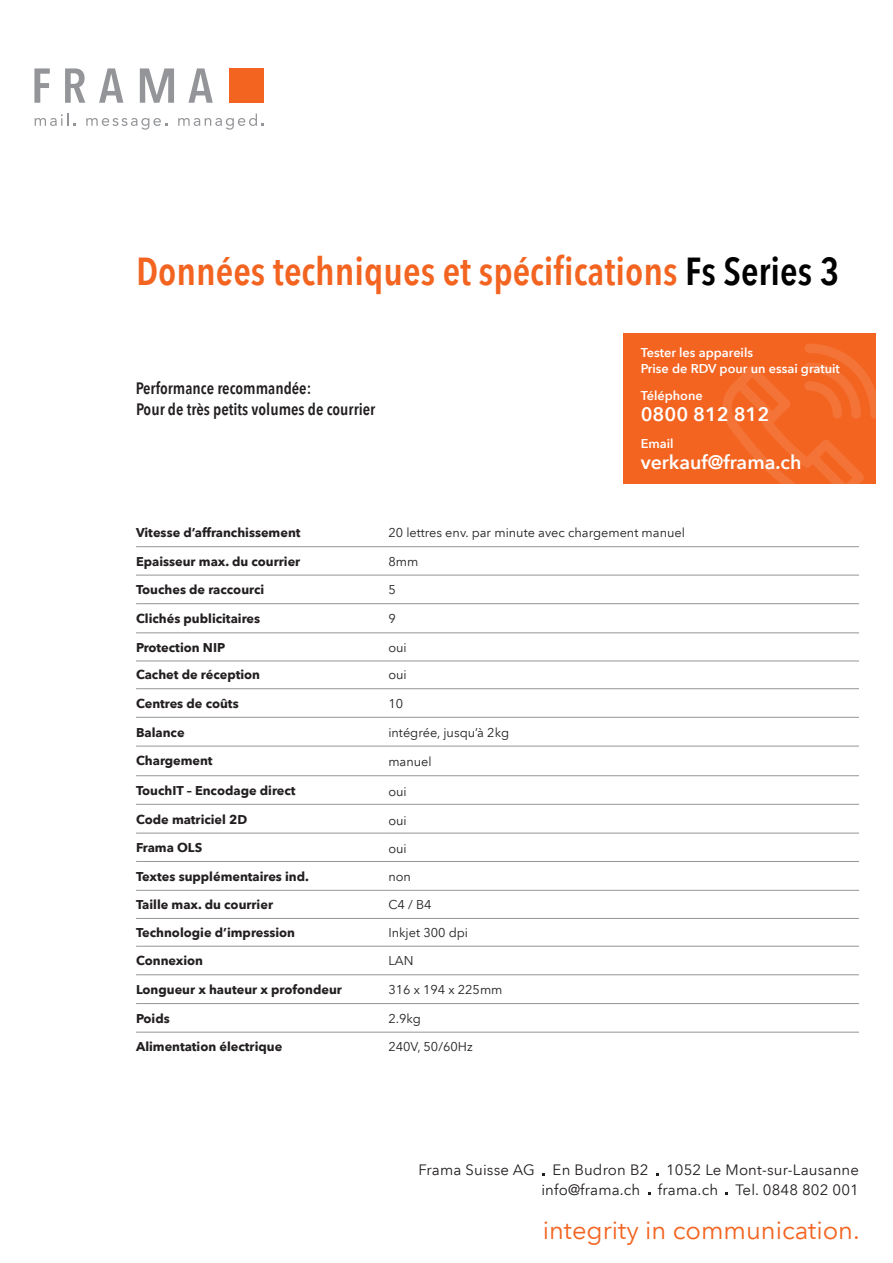
<style>
.page{position:relative;width:893px;height:1263px;background:#fff}
.page>*{position:absolute;margin:0;border:0;box-sizing:border-box;transform-origin:0 0}
.Untertitel{font:600 condensed 39px "Avenir Next LT Pro";color:#f36421}
.t1{font:25.5px "Avenir Next LT Pro";color:#f36421}
.Fliesstext{font:600 19.5px "Avenir Next LT Pro";color:#fff}
.Untertitel-2{font:600 condensed 16.5px "Avenir Next LT Pro";color:#231f20}
.t2{font:15px/19.5px "Avenir Next LT Pro";letter-spacing:.01em;color:#231f20;text-align:right}
.Fliesstext-2{font:700 12.75px "Avenir Next LT Pro";color:#231f20}
.Fliesstext-3{font:12.75px "Avenir Next LT Pro";color:#231f20}
.Fliesstext-4{font:600 12.75px "Avenir Next LT Pro";color:#fff}
.s1{color:#000001}
</style>
<div class="page">
<hr style="left:136px;top:946px;width:723px;height:1px;background:#939598">
<hr style="left:136px;top:974px;width:723px;height:1px;background:#939598">
<hr style="left:136px;top:1003px;width:723px;height:1px;background:#939598">
<hr style="left:136px;top:890px;width:723px;height:1px;background:#939598">
<hr style="left:136px;top:918px;width:723px;height:1px;background:#939598">
<hr style="left:136px;top:1032px;width:723px;height:1px;background:#939598">
<hr style="left:136px;top:546px;width:723px;height:1px;background:#939598">
<hr style="left:136px;top:575px;width:723px;height:1px;background:#939598">
<hr style="left:136px;top:861px;width:723px;height:1px;background:#939598">
<hr style="left:136px;top:688px;width:723px;height:1px;background:#939598">
<hr style="left:136px;top:603px;width:723px;height:1px;background:#939598">
<hr style="left:136px;top:717px;width:723px;height:1px;background:#939598">
<hr style="left:136px;top:804px;width:723px;height:1px;background:#939598">
<hr style="left:136px;top:746px;width:723px;height:1px;background:#939598">
<hr style="left:136px;top:833px;width:723px;height:1px;background:#939598">
<hr style="left:136px;top:633px;width:723px;height:1px;background:#939598">
<hr style="left:136px;top:661px;width:723px;height:1px;background:#939598">
<hr style="left:136px;top:775px;width:723px;height:1px;background:#939598">
<div style="left:229px;top:68px;width:34px;height:35px;background:#f36421"></div>
<svg style="left:34px;top:68px;width:16px;height:35px"></svg>
<svg style="left:65px;top:68px;width:20px;height:35px"></svg>
<svg style="left:99px;top:68px;width:24px;height:35px"></svg>
<svg style="left:188px;top:68px;width:25px;height:35px"></svg>
<svg style="left:140px;top:68px;width:34px;height:35px"></svg>
<svg style="left:35px;top:114px;width:40px;height:12px"></svg>
<svg style="left:86px;top:118px;width:81px;height:12px"></svg>
<svg style="left:178px;top:114px;width:85px;height:16px"></svg>
<div style="left:624px;top:333px;width:252px;height:151px;background:#f36421"></div>
<svg style="left:722px;top:344px;width:154px;height:140px"></svg>
<p class="Untertitel" style="left:136px;top:247px;width:705px">Données techniques et spécifications <span class="s1">Fs Series 3</span></p>
<p class="Untertitel-2" style="left:136px;top:378px;width:177px">Performance recommandée:</p>
<p class="Untertitel-2" style="left:136px;top:399px;width:241px">Pour de très petits volumes de courrier</p>
<p class="Fliesstext-4" style="left:641px;top:344px;width:114px">Tester les appareils</p>
<p class="Fliesstext-4" style="left:641px;top:361px;width:201px">Prise de RDV pour un essai gratuit</p>
<p class="Fliesstext-4" style="left:641px;top:388px;width:64px">Téléphone</p>
<p class="Fliesstext" style="left:641px;top:402px;width:130px">0800 812 812</p>
<p class="Fliesstext-4" style="left:641px;top:436px;width:34px">Email</p>
<p class="Fliesstext" style="left:641px;top:450px;width:162px">verkauf@frama.ch</p>
<p class="Fliesstext-2" style="left:136px;top:525px;width:166px">Vitesse d’affranchissement</p>
<p class="Fliesstext-2" style="left:136px;top:553px;width:166px">Epaisseur max. du courrier</p>
<p class="Fliesstext-2" style="left:136px;top:582px;width:130px">Touches de raccourci</p>
<p class="Fliesstext-2" style="left:136px;top:611px;width:126px">Clichés publicitaires</p>
<p class="Fliesstext-2" style="left:136px;top:639px;width:91px">Protection NIP</p>
<p class="Fliesstext-2" style="left:136px;top:667px;width:126px">Cachet de réception</p>
<p class="Fliesstext-2" style="left:136px;top:695px;width:104px">Centres de coûts</p>
<p class="Fliesstext-2" style="left:136px;top:724px;width:50px">Balance</p>
<p class="Fliesstext-2" style="left:136px;top:753px;width:78px">Chargement</p>
<p class="Fliesstext-2" style="left:136px;top:782px;width:161px">TouchIT – Encodage direct</p>
<p class="Fliesstext-2" style="left:136px;top:811px;width:113px">Code matriciel 2D</p>
<p class="Fliesstext-2" style="left:136px;top:840px;width:68px">Frama OLS</p>
<p class="Fliesstext-2" style="left:136px;top:868px;width:174px">Textes supplémentaires ind.</p>
<p class="Fliesstext-2" style="left:136px;top:897px;width:138px">Taille max. du courrier</p>
<p class="Fliesstext-2" style="left:136px;top:924px;width:161px">Technologie d’impression</p>
<p class="Fliesstext-2" style="left:136px;top:953px;width:69px">Connexion</p>
<p class="Fliesstext-2" style="left:136px;top:982px;width:207px">Longueur x hauteur x profondeur</p>
<p class="Fliesstext-2" style="left:136px;top:1010px;width:35px">Poids</p>
<p class="Fliesstext-2" style="left:136px;top:1038px;width:148px">Alimentation électrique</p>
<p class="Fliesstext-3" style="left:388px;top:525px;width:298px">20 lettres env. par minute avec chargement manuel</p>
<p class="Fliesstext-3" style="left:388px;top:554px;width:31px">8mm</p>
<p class="Fliesstext-3" style="left:388px;top:582px;width:9px">5</p>
<p class="Fliesstext-3" style="left:388px;top:611px;width:9px">9</p>
<p class="Fliesstext-3" style="left:388px;top:639px;width:20px">oui</p>
<p class="Fliesstext-3" style="left:388px;top:667px;width:20px">oui</p>
<p class="Fliesstext-3" style="left:388px;top:696px;width:16px">10</p>
<p class="Fliesstext-3" style="left:388px;top:725px;width:122px">intégrée, jusqu’à 2kg</p>
<p class="Fliesstext-3" style="left:388px;top:754px;width:45px">manuel</p>
<p class="Fliesstext-3" style="left:388px;top:784px;width:20px">oui</p>
<p class="Fliesstext-3" style="left:388px;top:813px;width:20px">oui</p>
<p class="Fliesstext-3" style="left:388px;top:841px;width:20px">oui</p>
<p class="Fliesstext-3" style="left:388px;top:868px;width:24px">non</p>
<p class="Fliesstext-3" style="left:388px;top:897px;width:45px">C4 / B4</p>
<p class="Fliesstext-3" style="left:388px;top:925px;width:81px">Inkjet 300 dpi</p>
<p class="Fliesstext-3" style="left:388px;top:953px;width:27px">LAN</p>
<p class="Fliesstext-3" style="left:388px;top:982px;width:116px">316 x 194 x 225mm</p>
<p class="Fliesstext-3" style="left:388px;top:1011px;width:34px">2.9kg</p>
<p class="Fliesstext-3" style="left:388px;top:1038px;width:86px">240V, 50/60Hz</p>
<p class="t2" style="left:419px;top:1160px;width:442px">Frama Suisse AG En Budron B2 1052 Le Mont-sur-Lausanne info@frama.ch frama.ch Tel. 0848 802 001</p>
<p class="t1" style="left:543px;top:1215px;width:318px">integrity in communication.</p>
</div>
